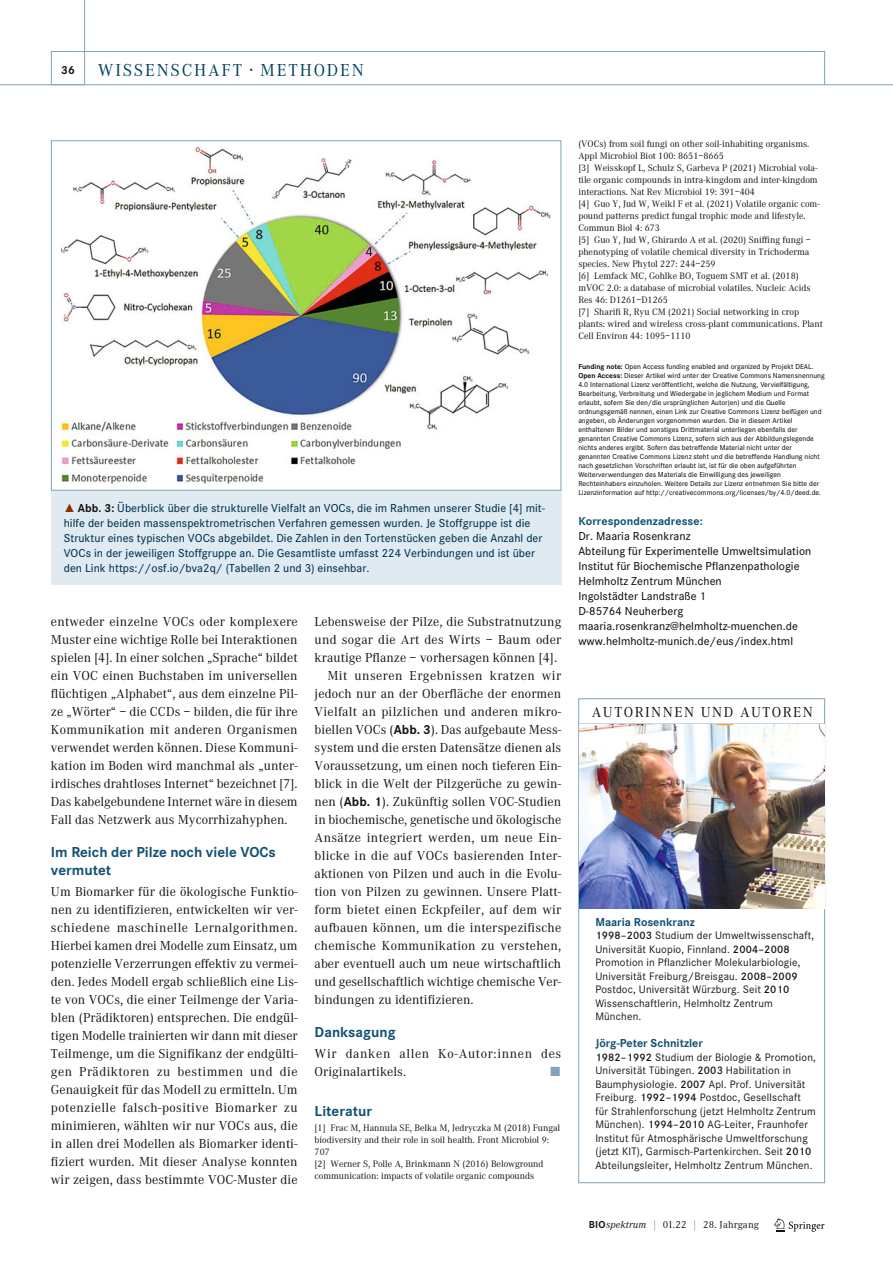
<style>
.page{position:relative;width:893px;height:1263px;background:#fff}
.page>*{position:absolute;margin:0;border:0;box-sizing:border-box;transform-origin:0 0}
.t1{font:18px "Corporate A";letter-spacing:.1em;color:#004264}
.t2{font:700 15px/18px "Corporate S";color:#115273}
.t3{font:15px "Corporate A";letter-spacing:.1em;color:#131413}
.t4{font:13.5px/18px "Corporate A";letter-spacing:.005em;color:#131413;text-align:justify}
.t5{font:13.5px "Corporate A";letter-spacing:.025em;color:#131413}
.t6{font:13.5px/18px "Corporate A";letter-spacing:.05em;color:#131413}
.t7{font:13.5px "Corporate A";letter-spacing:.035em;color:#131413}
.t8{font:13.5px "The Sans Expert";color:#84a2ba}
.t9{font:500 12px/15px "Corporate S";letter-spacing:.005em;color:#003252}
.t10{font:500 12px/15px "Corporate S";letter-spacing:.005em;color:#131413}
.t11{font:700 12px "Corporate S";color:#115273}
.t12{font:700 12px "Corporate S";color:#131413}
.t13{font:11.25px/13.5px "Corporate S";letter-spacing:.015em;color:#131413}
.t14{font:10.5px "Corporate A";letter-spacing:.015em;color:#131413}
.t15{font:9.75px/12px "Corporate A";color:#131413}
.t16{font:500 7.5px/9px "Corporate S";color:#131413}
.s1{font-family:"The Sans Expert";font-weight:400;color:#8d2d00}
.s2{font-weight:700;color:#131413}
.s3{font-family:"Corporate S";font-weight:700}
.s4{font-weight:700}
.s5{font-weight:600}
.s6{font-style:italic}
.s7{color:#658ba6}
</style>
<div class="page">
<svg style="left:774px;top:1218px;width:50px;height:14px"></svg>
<div style="left:51px;top:491px;width:510px;height:94px;background:#dfebf1"></div>
<img style="left:62px;top:147px;width:489px;height:337px">
<div style="left:578px;top:698px;width:247px;height:485px;border:1px solid #84a2ba"></div>
<hr style="left:578px;top:724px;width:247px;height:1px;background:#84a2ba">
<img style="left:579px;top:724px;width:245px;height:184px">
<svg style="left:0;top:0;width:85px;height:85px"></svg>
<div style="left:51px;top:51px;width:774px;height:34px;border:1px solid #84a2ba"></div>
<hr style="left:825px;top:84px;width:68px;height:1px;background:#84a2ba">
<p class="t12" style="left:61px;top:66px;width:15px">36</p>
<h1 class="t1" style="left:98px;top:63px;width:268px">WISSENSCHAFT · METHODEN</h1>
<p class="t9" style="left:64px;top:502px;width:483px"><span class="s1">˚</span> <span class="s2">Abb. 3:</span> Überblick über die strukturelle Vielfalt an VOCs, die im Rahmen unserer Studie [4] mit&shy;hilfe der beiden massenspektrometrischen Verfahren gemessen wurden. Je Stoffgruppe ist die Struktur eines typischen VOCs abgebildet. Die Zahlen in den Tortenstücken geben die Anzahl der VOCs in der jeweiligen Stoffgruppe an. Die Gesamtliste umfasst 224 Verbindungen und ist über den Link https://osf.io/bva2q/ (Tabellen 2 und 3) einsehbar.</p>
<p class="t4" style="left:51px;top:614px;width:248px">entweder einzelne VOCs oder komplexere Muster eine wichtige Rolle bei Interaktionen spielen [4]. In einer solchen „Sprache“ bildet ein VOC einen Buchstaben im universellen flüchtigen „Alphabet“, aus dem einzelne Pil&shy;ze „Wörter“ – die CCDs – bilden, die für ihre Kommunikation mit anderen Organismen verwendet werden können. Diese Kommuni&shy;kation im Boden wird manchmal als „unter&shy;irdisches drahtloses Internet“ bezeichnet [7].<br>Das kabelgebundene Internet wäre in diesem Fall das Netzwerk aus Mycorrhizahyphen.</p>
<p class="t2" style="left:51px;top:845px;width:226px">Im Reich der Pilze noch viele VOCs vermutet</p>
<p class="t4" style="left:51px;top:884px;width:248px">Um Biomarker für die ökologische Funktio&shy;nen zu identifizieren, entwickelten wir ver&shy;schiedene maschinelle Lernalgorithmen.<br>Hierbei kamen drei Modelle zum Einsatz, um potenzielle Verzerrungen effektiv zu vermei&shy;den. Jedes Modell ergab schließlich eine Lis&shy;te von VOCs, die einer Teilmenge der Varia&shy;blen (Prädiktoren) entsprechen. Die endgül&shy;tigen Modelle trainierten wir dann mit dieser Teilmenge, um die Signifikanz der endgülti&shy;gen Prädiktoren zu bestimmen und die Genauigkeit für das Modell zu ermitteln. Um potenzielle falsch-positive Biomarker zu minimieren, wählten wir nur VOCs aus, die in allen drei Modellen als Biomarker identi&shy;fiziert wurden. Mit dieser Analyse konnten wir zeigen, dass bestimmte VOC-Muster die</p>
<p class="t4" style="left:315px;top:614px;width:248px">Lebensweise der Pilze, die Substratnutzung</p>
<p class="t4" style="left:315px;top:632px;width:248px">und sogar die Art des Wirts – Baum oder</p>
<p class="t4" style="left:315px;top:650px;width:244px">krautige Pflanze – vorhersagen können [4].</p>
<p class="t7" style="left:327px;top:671px;width:235px">Mit unseren Ergebnissen kratzen wir</p>
<p class="t4" style="left:315px;top:686px;width:248px">jedoch nur an der Oberfläche der enormen</p>
<p class="t4" style="left:315px;top:704px;width:248px">Vielfalt an pilzlichen und anderen mikro-</p>
<p class="t4" style="left:315px;top:722px;width:248px">biellen VOCs (<span class="s3">Abb. 3</span>). Das aufgebaute Mess-</p>
<p class="t4" style="left:315px;top:740px;width:248px">system und die ersten Datensätze dienen als</p>
<p class="t4" style="left:315px;top:758px;width:248px">Voraussetzung, um einen noch tieferen Ein-</p>
<p class="t4" style="left:315px;top:776px;width:248px">blick in die Welt der Pilzgerüche zu gewin-</p>
<p class="t4" style="left:315px;top:794px;width:248px">nen (<span class="s3">Abb. 1</span>). Zukünftig sollen VOC-Studien</p>
<p class="t4" style="left:315px;top:812px;width:248px">in biochemische, genetische und ökologische</p>
<p class="t5" style="left:315px;top:833px;width:248px">Ansätze integriert werden, um neue Ein-</p>
<p class="t4" style="left:315px;top:848px;width:248px">blicke in die auf VOCs basierenden Inter-</p>
<p class="t4" style="left:315px;top:866px;width:248px">aktionen von Pilzen und auch in die Evolu-</p>
<p class="t4" style="left:315px;top:884px;width:248px">tion von Pilzen zu gewinnen. Unsere Platt-</p>
<p class="t4" style="left:315px;top:902px;width:248px">form bietet einen Eckpfeiler, auf dem wir</p>
<p class="t4" style="left:315px;top:920px;width:248px">aufbauen können, um die interspezifische</p>
<p class="t5" style="left:315px;top:941px;width:248px">chemische Kommunikation zu verstehen,</p>
<p class="t4" style="left:315px;top:956px;width:248px">aber eventuell auch um neue wirtschaftlich</p>
<p class="t4" style="left:315px;top:974px;width:248px">und gesellschaftlich wichtige chemische Ver-</p>
<p class="t4" style="left:315px;top:992px;width:160px">bindungen zu identifizieren.</p>
<p class="t2" style="left:315px;top:1025px;width:83px">Danksagung</p>
<p class="t6" style="left:315px;top:1046px;width:248px">Wir danken allen Ko-Autor:innen des<br>Original artikels.</p>
<p class="t8" style="left:549px;top:1064px;width:13px">ó</p>
<p class="t2" style="left:315px;top:1103px;width:59px">Literatur</p>
<p class="t15" style="left:315px;top:1122px;width:247px">[1] Frac M, Hannula SE, Belka M, Jedryczka M (2018) Fungal biodiversity and their role in soil health. Front Microbiol 9:<br>707<br>[2] Werner S, Polle A, Brinkmann N (2016) Belowground communication: impacts of volatile organic compounds</p>
<p class="t15" style="left:578px;top:139px;width:246px">(VOCs) from soil fungi on other soil-inhabiting organisms.<br>Appl Microbiol Biot 100: 8651–8665<br>[3] Weisskopf L, Schulz S, Garbeva P (2021) Microbial vola&shy;tile organic compounds in intra-kingdom and inter-kingdom interactions. Nat Rev Microbiol 19: 391–404<br>[4] Guo Y, Jud W, Weikl F et al. (2021) Volatile organic com&shy;pound patterns predict fungal trophic mode and lifestyle.<br>Commun Biol 4: 673<br>[5] Guo Y, Jud W, Ghirardo A et al. (2020) Sniffing fungi – phenotyping of volatile chemical diversity in Trichoderma species. New Phytol 227: 244–259<br>[6] Lemfack MC, Gohlke BO, Toguem SMT et al. (2018) mVOC 2.0: a database of microbial volatiles. Nucleic Acids Res 46: D1261–D1265<br>[7] Sharifi R, Ryu CM (2021) Social networking in crop plants: wired and wireless cross-plant communications. Plant Cell Environ 44: 1095–1110</p>
<p class="t16" style="left:578px;top:363px;width:248px"><span class="s4">Funding note:</span> Open Access funding enabled and organized by Projekt DEAL.<br><span class="s4">Open Access:</span> Dieser Artikel wird unter der Creative Commons Namensnennung 4.0 International Lizenz veröffentlicht, welche die Nutzung, Vervielfältigung, Bearbeitung, Verbreitung und Wiedergabe in jeglichem Medium und Format erlaubt, sofern Sie den/die ursprünglichen Autor(en) und die Quelle ordnungsgemäß nennen, einen Link zur Creative Commons Lizenz beifügen und angeben, ob Änderungen vorgenommen wurden. Die in diesem Artikel enthaltenen Bilder und sonstiges Drittmaterial unterliegen ebenfalls der genannten Creative Commons Lizenz, sofern sich aus der Abbildungslegende nichts anderes ergibt. Sofern das betreffende Material nicht unter der genannten Creative Commons Lizenz steht und die betreffende Handlung nicht nach gesetzlichen Vorschriften erlaubt ist, ist für die oben aufgeführten Weiterverwendungen des Materials die Einwilligung des jeweiligen Rechteinhabers einzuholen. Weitere Details zur Lizenz entnehmen Sie bitte der Lizenzinformation auf http://creativecommons.org/licenses/by/4.0/deed.de.</p>
<p class="t11" style="left:578px;top:517px;width:126px">Korrespondenzadresse:</p>
<p class="t10" style="left:578px;top:530px;width:235px">Dr. Maaria Rosenkranz<br>Abteilung für Experimentelle Umweltsimulation Institut für Biochemische Pflanzenpathologie Helmholtz Zentrum München<br>Ingolstädter Landstraße 1<br>D-85764 Neuherberg maaria.rosenkranz@helmholtz-muenchen.de www.helmholtz-munich.de/eus/index.html</p>
<p class="t3" style="left:592px;top:707px;width:223px">AUTORINNEN UND AUTOREN</p>
<p class="t11" style="left:595px;top:917px;width:101px">Maaria Rosenkranz</p>
<p class="t13" style="left:595px;top:930px;width:220px"><span class="s5">1998–2003</span> Studium der Umweltwissenschaft, Universität Kuopio, Finnland. <span class="s5">2004–2008<br></span>Promotion in Pflanzlicher Molekularbiologie, Universität Freiburg/Breisgau. <span class="s5">2008–2009<br></span>Postdoc, Universität Würzburg. Seit <span class="s5">2010<br></span>Wissenschaftlerin, Helmholtz Zentrum München.</p>
<p class="t11" style="left:595px;top:1039px;width:109px">Jörg-Peter Schnitzler</p>
<p class="t13" style="left:595px;top:1051px;width:222px"><span class="s5">1982–1992</span> Studium der Biologie &amp; Promotion, Universität Tübingen. <span class="s5">2003</span> Habilitation in Baumphysiologie. <span class="s5">2007</span> Apl. Prof. Universität Freiburg. <span class="s5">1992–1994</span> Postdoc, Gesellschaft für Strahlenforschung (jetzt Helmholtz Zentrum München). <span class="s5">1994–2010</span> AG-Leiter, Fraunhofer Institut für Atmosphärische Umweltforschung (jetzt KIT), Garmisch-Partenkirchen. Seit <span class="s5">2010<br></span>Abteilungsleiter, Helmholtz Zentrum München.</p>
<p class="t14" style="left:589px;top:1221px;width:172px"><span class="s3">BIO</span><span class="s6">spektrum</span> <span class="s7">|</span> 01.22 <span class="s7">|</span> 28. Jahrgang</p>
</div>
